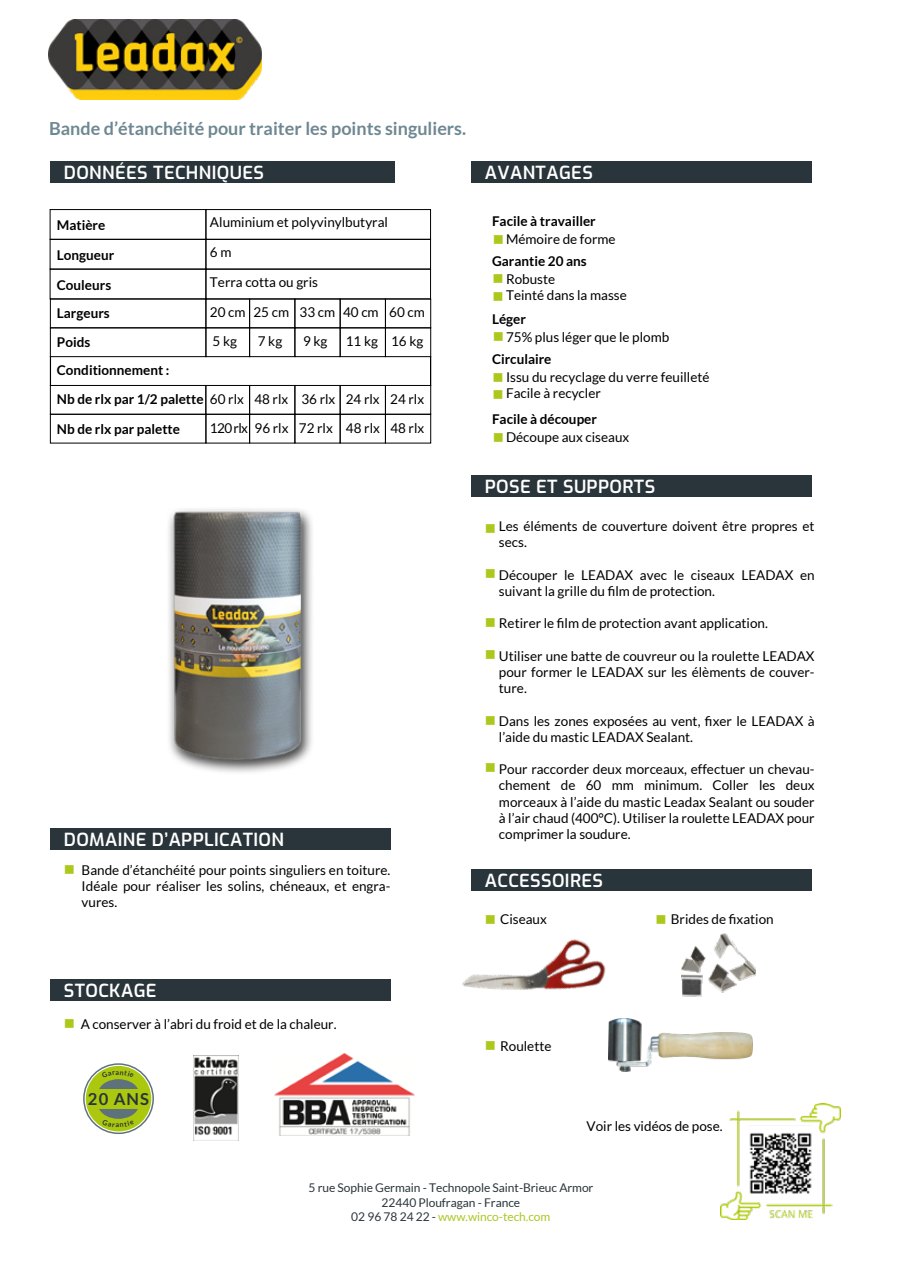
<style>
.page{position:relative;width:902px;height:1272px;background:#fff}
.page>*{position:absolute;margin:0;border:0;box-sizing:border-box;transform-origin:0 0}
.t1{font:100 18px "Exo";letter-spacing:.02em;color:#fff}
.t2{font:700 18px "Lato";color:#6e8792}
.t3{font:700 16.5px "Lato";color:#28353a}
.t4{font:13.5px/16.2px "Lato";color:#000}
.t5{font:700 13.5px/28.5px "Lato";color:#000}
.t6{font:12px/14.4px "Lato";letter-spacing:-.005em;color:#29353a;text-align:center}
.s1{color:#acc723}
</style>
<div class="page">
<div style="left:471px;top:161px;width:340px;height:21px;background:#29353a"></div>
<div style="left:50px;top:161px;width:344px;height:21px;background:#29353a"></div>
<div style="left:471px;top:475px;width:340px;height:21px;background:#29353a"></div>
<img style="left:168px;top:509px;width:144px;height:264px">
<div style="left:471px;top:869px;width:340px;height:21px;background:#29353a"></div>
<img style="left:462px;top:890px;width:158px;height:100px">
<img style="left:681px;top:933px;width:74px;height:64px">
<img style="left:608px;top:1018px;width:144px;height:53px">
<img style="left:48px;top:20px;width:213px;height:80px">
<div style="left:50px;top:828px;width:340px;height:21px;background:#29353a"></div>
<div style="left:50px;top:979px;width:340px;height:21px;background:#29353a"></div>
<div style="left:83px;top:1063px;width:71px;height:70px;border:2px solid #5e727c;border-radius:50%"></div>
<div style="left:205px;top:209px;width:226px;height:31px;border:1px solid #000"></div>
<div style="left:50px;top:209px;width:156px;height:31px;border:1px solid #000"></div>
<div style="left:205px;top:239px;width:226px;height:30px;border:1px solid #000"></div>
<div style="left:50px;top:239px;width:156px;height:30px;border:1px solid #000"></div>
<div style="left:205px;top:269px;width:226px;height:30px;border:1px solid #000"></div>
<div style="left:50px;top:269px;width:156px;height:30px;border:1px solid #000"></div>
<div style="left:50px;top:298px;width:156px;height:30px;border:1px solid #000"></div>
<div style="left:205px;top:298px;width:45px;height:30px;border:1px solid #000"></div>
<div style="left:249px;top:298px;width:46px;height:30px;border:1px solid #000"></div>
<div style="left:294px;top:298px;width:46px;height:30px;border:1px solid #000"></div>
<div style="left:340px;top:298px;width:46px;height:30px;border:1px solid #000"></div>
<div style="left:385px;top:298px;width:46px;height:30px;border:1px solid #000"></div>
<div style="left:50px;top:327px;width:156px;height:30px;border:1px solid #000"></div>
<div style="left:205px;top:327px;width:45px;height:30px;border:1px solid #000"></div>
<div style="left:249px;top:327px;width:46px;height:30px;border:1px solid #000"></div>
<div style="left:294px;top:327px;width:46px;height:30px;border:1px solid #000"></div>
<div style="left:340px;top:327px;width:46px;height:30px;border:1px solid #000"></div>
<div style="left:385px;top:327px;width:46px;height:30px;border:1px solid #000"></div>
<div style="left:50px;top:356px;width:1px;height:30px;border:1px solid #000"></div>
<div style="left:430px;top:356px;width:1px;height:30px;border:1px solid #000"></div>
<div style="left:50px;top:385px;width:156px;height:29px;border:1px solid #000"></div>
<div style="left:205px;top:385px;width:45px;height:29px;border:1px solid #000"></div>
<div style="left:249px;top:385px;width:46px;height:29px;border:1px solid #000"></div>
<div style="left:294px;top:385px;width:46px;height:29px;border:1px solid #000"></div>
<div style="left:340px;top:385px;width:46px;height:29px;border:1px solid #000"></div>
<div style="left:385px;top:385px;width:46px;height:29px;border:1px solid #000"></div>
<div style="left:50px;top:414px;width:156px;height:29px;border:1px solid #000"></div>
<div style="left:205px;top:414px;width:45px;height:29px;border:1px solid #000"></div>
<div style="left:249px;top:414px;width:46px;height:29px;border:1px solid #000"></div>
<div style="left:294px;top:414px;width:46px;height:29px;border:1px solid #000"></div>
<div style="left:340px;top:414px;width:46px;height:29px;border:1px solid #000"></div>
<div style="left:385px;top:414px;width:46px;height:29px;border:1px solid #000"></div>
<img style="left:720px;top:1103px;width:120px;height:116px">
<img style="left:743px;top:1126px;width:74px;height:73px">
<img style="left:194px;top:1055px;width:44px;height:80px">
<img style="left:274px;top:1053px;width:140px;height:82px">
<svg style="left:486px;top:914px;width:8px;height:9px"></svg>
<svg style="left:86px;top:1065px;width:65px;height:66px;background:#acc24a"></svg>
<h1 class="t2" style="left:49px;top:117px;width:418px">Bande d’étanchéité pour traiter les points singuliers.</h1>
<h1 class="t1" style="left:64px;top:161px;width:201px">DONNÉES TECHNIQUES</h1>
<h1 class="t1" style="left:485px;top:160px;width:110px">AVANTAGES</h1>
<p class="t4" style="left:210px;top:214px;width:179px">Aluminium et polyvinylbutyral</p>
<p class="t4" style="left:210px;top:244px;width:23px">6 m</p>
<p class="t4" style="left:210px;top:274px;width:109px">Terra cotta ou gris</p>
<p class="t4" style="left:210px;top:298px;width:216px;line-height:28.5px">20 cm 25 cm 33 cm 40 cm 60 cm<br>5 kg</p>
<p class="t5" style="left:57px;top:210px;width:50px">Matière</p>
<p class="t5" style="left:57px;top:240px;width:59px">Longueur</p>
<p class="t5" style="left:57px;top:270px;width:148px">Couleurs<br>Largeurs<br>Poids<br>Conditionnement :<br>Nb de rlx par 1/2 palette</p>
<p class="t5" style="left:57px;top:414px;width:125px">Nb de rlx par palette</p>
<p class="t4" style="left:258px;top:332px;width:26px">7 kg</p>
<p class="t4" style="left:303px;top:332px;width:26px">9 kg</p>
<p class="t4" style="left:346px;top:332px;width:79px">11 kg 16 kg</p>
<p class="t4" style="left:210px;top:385px;width:216px;line-height:28.5px">60 rlx 48 rlx 36 rlx 24 rlx 24 rlx<br>120 rlx 96 rlx 72 rlx 48 rlx 48 rlx</p>
<h1 class="t1" style="left:64px;top:827px;width:221px">DOMAINE D’APPLICATION</h1>
<p class="t4" style="left:82px;top:861px;width:310px;text-align:justify">Bande d’étanchéité pour points singuliers en toiture.<br>Idéale pour réaliser les solins, chéneaux, et engra&shy;vures.</p>
<h1 class="t1" style="left:64px;top:978px;width:94px">STOCKAGE</h1>
<p class="t4" style="left:81px;top:1015px;width:257px">A conserver à l’abri du froid et de la chaleur.</p>
<p class="t3" style="left:88px;top:1088px;width:63px">20 ANS</p>
<p class="t5" style="left:492px;top:206px;width:105px">Facile à travailler</p>
<p class="t4" style="left:506px;top:231px;width:111px">Mémoire de forme</p>
<p class="t5" style="left:492px;top:246px;width:96px">Garantie 20 ans</p>
<p class="t4" style="left:506px;top:270px;width:122px">Robuste<br>Teinté dans la masse</p>
<p class="t5" style="left:492px;top:304px;width:35px">Léger</p>
<p class="t4" style="left:506px;top:328px;width:165px">75% plus léger que le plomb</p>
<p class="t5" style="left:492px;top:344px;width:61px">Circulaire</p>
<p class="t4" style="left:506px;top:369px;width:205px">Issu du recyclage du verre feuilleté<br>Facile à recycler</p>
<p class="t5" style="left:492px;top:404px;width:106px">Facile à découper</p>
<p class="t4" style="left:506px;top:429px;width:125px">Découpe aux ciseaux</p>
<h1 class="t1" style="left:485px;top:475px;width:172px">POSE ET SUPPORTS</h1>
<p class="t4" style="left:499px;top:517px;width:317px">Les éléments de couverture doivent être propres et secs.</p>
<p class="t4" style="left:499px;top:566px;width:317px">Découper le LEADAX avec le ciseaux LEADAX en suivant la grille du film de protection.</p>
<p class="t4" style="left:499px;top:615px;width:270px">Retirer le film de protection avant application.</p>
<p class="t4" style="left:499px;top:647px;width:317px;text-align:justify">Utiliser une batte de couvreur ou la roulette LEADAX pour former le LEADAX sur les élèments de couver&shy;ture.</p>
<p class="t4" style="left:499px;top:712px;width:317px">Dans les zones exposées au vent, fixer le LEADAX à l’aide du mastic LEADAX Sealant.</p>
<p class="t4" style="left:499px;top:760px;width:317px;text-align:justify">Pour raccorder deux morceaux, effectuer un chevau&shy;chement de 60 mm minimum. Coller les deux morceaux à l’aide du mastic Leadax Sealant ou souder à l’air chaud (400°C). Utiliser la roulette LEADAX pour comprimer la soudure.</p>
<h1 class="t1" style="left:485px;top:868px;width:120px">ACCESSOIRES</h1>
<p class="t4" style="left:500px;top:910px;width:48px">Ciseaux</p>
<p class="t4" style="left:670px;top:910px;width:104px">Brides de fixation</p>
<p class="t4" style="left:500px;top:1037px;width:53px">Roulette</p>
<p class="t4" style="left:586px;top:1117px;width:138px">Voir les vidéos de pose.</p>
<p class="t6" style="left:308px;top:1180px;width:286px">5 rue Sophie Germain - Technopole Saint-Brieuc Armor<br>22440 Ploufragan - France<br>02 96 78 24 22 - <span class="s1">www.winco-tech.com</span></p>
</div>
